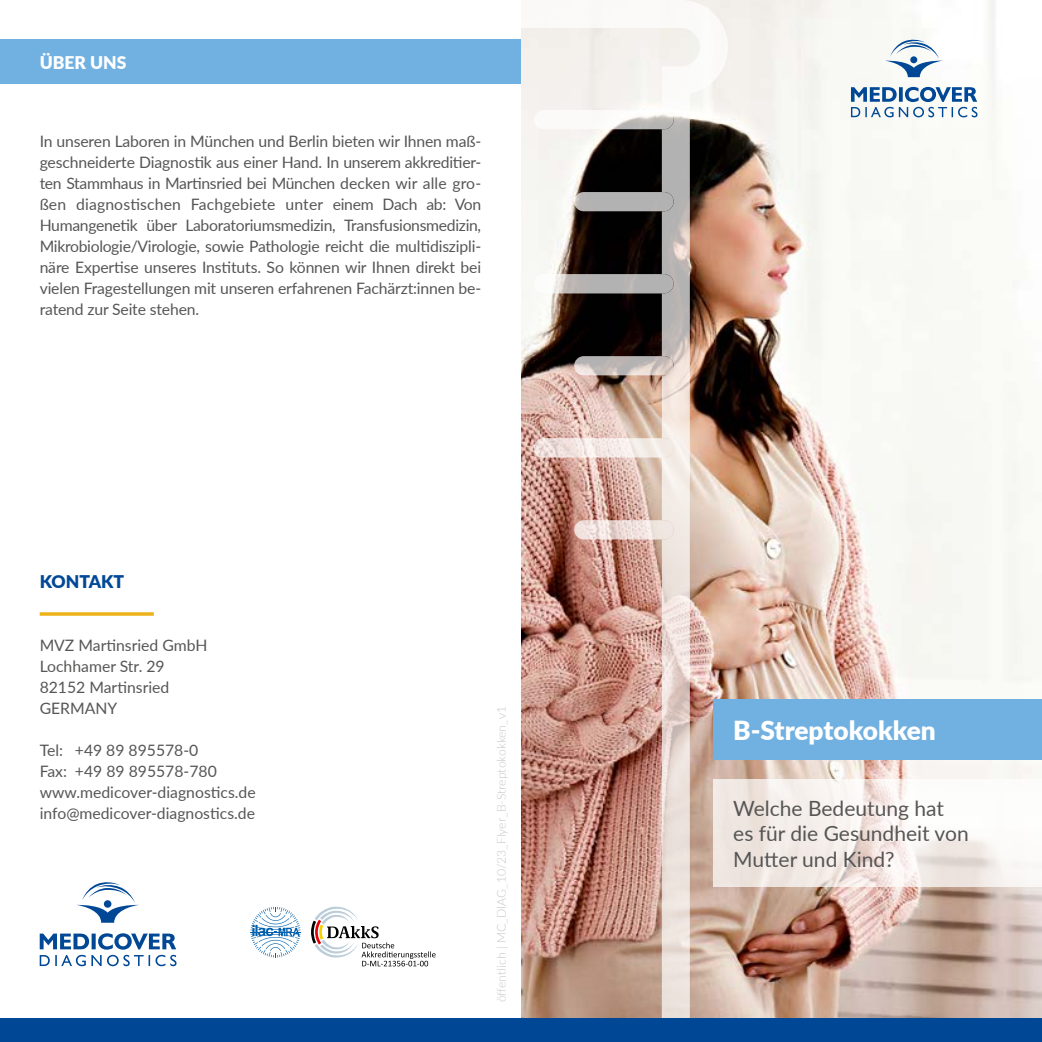
<style>
.page{position:relative;width:1042px;height:1042px;background:#fff}
.page>*{position:absolute;margin:0;border:0;box-sizing:border-box;transform-origin:0 0}
.t1{font:900 26.25px "Lato";letter-spacing:-.005em;color:#fff}
.t2{font:21px/25.2px "Lato";color:#565655}
.t3{font:900 17.5px "Lato";color:#004896}
.t4{font:900 17.5px "Lato";color:#fff}
.t5{font:15.75px/21px "Lato";color:#565655}
.t6{font:300 12.25px "Lato";color:#c5c6c6}
</style>
<div class="page">
<img style="left:728px;top:0;width:314px;height:1018px">
<svg style="left:76px;top:882px;width:63px;height:41px"></svg>
<svg style="left:40px;top:933px;width:136px;height:16px"></svg>
<svg style="left:40px;top:955px;width:136px;height:11px"></svg>
<svg style="left:728px;top:779px;width:314px;height:107px"></svg>
<div style="left:713px;top:699px;width:329px;height:61px;background:#71b1e1"></div>
<div style="left:0;top:40px;width:521px;height:44px;background:#71b1e1"></div>
<svg style="left:885px;top:39px;width:58px;height:38px"></svg>
<svg style="left:851px;top:87px;width:126px;height:30px"></svg>
<img style="left:509px;top:0;width:219px;height:1018px">
<svg style="left:534px;top:110px;width:139px;height:19px"></svg>
<div style="left:574px;top:192px;width:99px;height:19px;background:#b2b2b2;border-radius:10px"></div>
<svg style="left:574px;top:356px;width:99px;height:19px;background:#c5bebb"></svg>
<svg style="left:574px;top:520px;width:99px;height:19px;background:#eedfdb"></svg>
<svg style="left:534px;top:274px;width:139px;height:19px;background:#c1c0bf"></svg>
<svg style="left:534px;top:438px;width:139px;height:19px;background:#f1e6e3"></svg>
<div style="left:0;top:1018px;width:1042px;height:24px;background:#004896"></div>
<svg style="left:40px;top:612px;width:114px;height:4px"></svg>
<svg style="left:311px;top:906px;width:124px;height:60px"></svg>
<svg style="left:250px;top:906px;width:50px;height:51px"></svg>
<p class="t4" style="left:40px;top:49px;width:88px">ÜBER UNS</p>
<p class="t5" style="left:40px;top:130px;width:443px;text-align:justify">In unseren Laboren in München und Berlin bieten wir Ihnen maß&shy;geschneiderte Diagnostik aus einer Hand. In unserem akkreditier&shy;ten Stammhaus in Martinsried bei München decken wir alle gro&shy;ßen diagnostischen Fachgebiete unter einem Dach ab: Von Humangenetik über Laboratoriumsmedizin, Transfusionsmedizin, Mikrobiologie/Virologie, sowie Pathologie reicht die multidiszipli&shy;näre Expertise unseres Instituts. So können wir Ihnen direkt bei vielen Fragestellungen mit unseren erfahrenen Fachärzt:innen be&shy;ratend zur Seite stehen.</p>
<p class="t3" style="left:40px;top:568px;width:86px">KONTAKT</p>
<p class="t5" style="left:40px;top:634px;width:169px">MVZ Martinsried GmbH<br>Lochhamer Str. 29<br>82152 Martinsried<br>GERMANY</p>
<p class="t5" style="left:40px;top:739px;width:217px">Tel: +49 89 895578-0<br>Fax: +49 89 895578-780 www.medicover-diagnostics.de info@medicover-diagnostics.de</p>
<p class="t6" style="left:493px;top:1002px;width:298px;rotate:-90deg">öffentlich | MC_DIAG_10/23_Flyer_B-Streptokokken_v1</p>
<h1 class="t1" style="left:733px;top:710px;width:204px">B-Streptokokken</h1>
<h2 class="t2" style="left:733px;top:795px;width:237px">Welche Bedeutung hat es für die Gesundheit von<br>Mutter und Kind?</h2>
</div>
